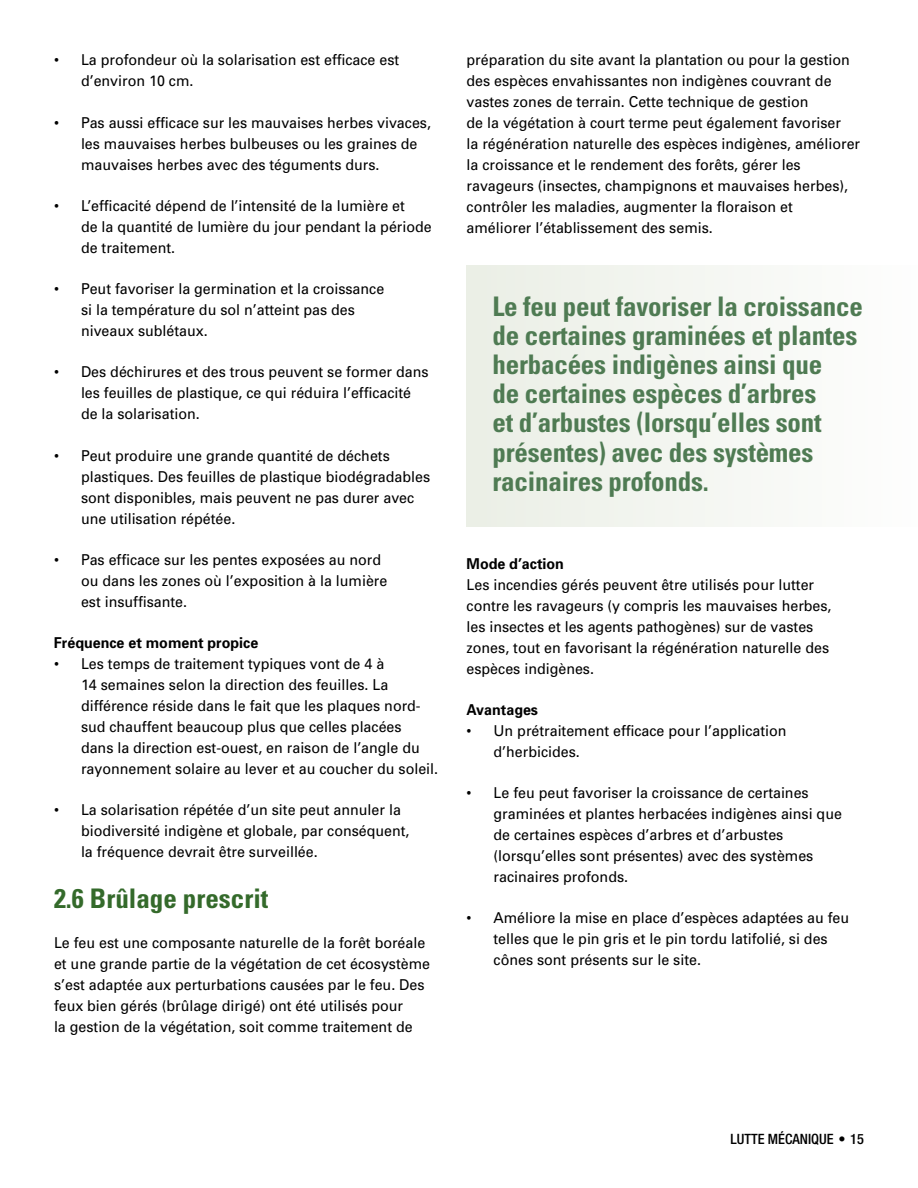
<style>
.page{position:relative;width:918px;height:1188px;background:#fff}
.page>*{position:absolute;margin:0;border:0;box-sizing:border-box;transform-origin:0 0}
.t1{font:700 condensed 27px/29.1px "Univers";letter-spacing:-.01em;color:#4f7b53}
.t2{font:700 condensed 27px "Univers";color:#346a2b}
.t3{font:15px/21px "Univers";color:#000;scale:.95 1}
.t4{font:700 15px "Univers";color:#000;scale:.95 1}
.t5{font:500 condensed 14.25px "Helvetica Neue LT Std";color:#000}
</style>
<div class="page">
<div style="left:467px;top:265px;width:451px;height:262px;background:#f4f6f1"></div>
<p class="t3" style="left:81px;top:50px;width:337px;text-indent:-27px">• La profondeur où la solarisation est efficace est d’environ 10 cm.</p>
<p class="t3" style="left:81px;top:112px;width:370px;text-indent:-27px">• Pas aussi efficace sur les mauvaises herbes vivaces, les mauvaises herbes bulbeuses ou les graines de mauvaises herbes avec des téguments durs.</p>
<p class="t3" style="left:81px;top:195px;width:371px;text-indent:-27px">• L’efficacité dépend de l’intensité de la lumière et<br>de la quantité de lumière du jour pendant la période de traitement.</p>
<p class="t3" style="left:81px;top:278px;width:321px;text-indent:-27px">• Peut favoriser la germination et la croissance si la température du sol n’atteint pas des niveaux sublétaux.</p>
<p class="t3" style="left:81px;top:362px;width:367px;text-indent:-27px">• Des déchirures et des trous peuvent se former dans les feuilles de plastique, ce qui réduira l’efficacité de la solarisation.</p>
<p class="t3" style="left:81px;top:445px;width:369px;text-indent:-27px">• Peut produire une grande quantité de déchets plastiques. Des feuilles de plastique biodégradables sont disponibles, mais peuvent ne pas durer avec une utilisation répétée.</p>
<p class="t3" style="left:81px;top:549px;width:324px;text-indent:-27px">• Pas efficace sur les pentes exposées au nord ou dans les zones où l’exposition à la lumière est insuffisante.</p>
<p class="t4" style="left:54px;top:634px;width:217px">Fréquence et moment propice</p>
<p class="t3" style="left:81px;top:653px;width:377px;text-indent:-27px">• Les temps de traitement typiques vont de 4 à<br>14 semaines selon la direction des feuilles. La différence réside dans le fait que les plaques nord&shy;sud chauffent beaucoup plus que celles placées<br>dans la direction est-ouest, en raison de l’angle du rayonnement solaire au lever et au coucher du soleil.</p>
<p class="t3" style="left:81px;top:800px;width:347px;text-indent:-27px">• La solarisation répétée d’un site peut annuler la biodiversité indigène et globale, par conséquent, la fréquence devrait être surveillée.</p>
<h1 class="t2" style="left:54px;top:882px;width:216px">2.6 Brûlage prescrit</h1>
<p class="t3" style="left:54px;top:932px;width:397px">Le feu est une composante naturelle de la forêt boréale et une grande partie de la végétation de cet écosystème s’est adaptée aux perturbations causées par le feu. Des feux bien gérés (brûlage dirigé) ont été utilisés pour<br>la gestion de la végétation, soit comme traitement de</p>
<p class="t3" style="left:467px;top:50px;width:416px">préparation du site avant la plantation ou pour la gestion des espèces envahissantes non indigènes couvrant de vastes zones de terrain. Cette technique de gestion<br>de la végétation à court terme peut également favoriser<br>la régénération naturelle des espèces indigènes, améliorer la croissance et le rendement des forêts, gérer les ravageurs (insectes, champignons et mauvaises herbes), contrôler les maladies, augmenter la floraison et améliorer l’établissement des semis.</p>
<h1 class="t1" style="left:492px;top:292px;width:372px">Le feu peut favoriser la croissance de certaines graminées et plantes herbacées indigènes ainsi que<br>de certaines espèces d’arbres<br>et d’arbustes (lorsqu’elles sont présentes) avec des systèmes racinaires profonds.</h1>
<p class="t4" style="left:467px;top:554px;width:104px">Mode d’action</p>
<p class="t3" style="left:467px;top:574px;width:386px">Les incendies gérés peuvent être utilisés pour lutter contre les ravageurs (y compris les mauvaises herbes, les insectes et les agents pathogènes) sur de vastes zones, tout en favorisant la régénération naturelle des espèces indigènes.</p>
<p class="t4" style="left:467px;top:700px;width:77px">Avantages</p>
<p class="t3" style="left:494px;top:720px;width:310px;text-indent:-27px">• Un prétraitement efficace pour l’application d’herbicides.</p>
<p class="t3" style="left:494px;top:782px;width:368px;text-indent:-27px">• Le feu peut favoriser la croissance de certaines graminées et plantes herbacées indigènes ainsi que de certaines espèces d’arbres et d’arbustes (lorsqu’elles sont présentes) avec des systèmes racinaires profonds.</p>
<p class="t3" style="left:494px;top:908px;width:376px;text-indent:-27px">• Améliore la mise en place d’espèces adaptées au feu telles que le pin gris et le pin tordu latifolié, si des cônes sont présents sur le site.</p>
<p class="t5" style="left:731px;top:1131px;width:135px">LUTTE MÉCANIQUE • 15</p>
</div>
